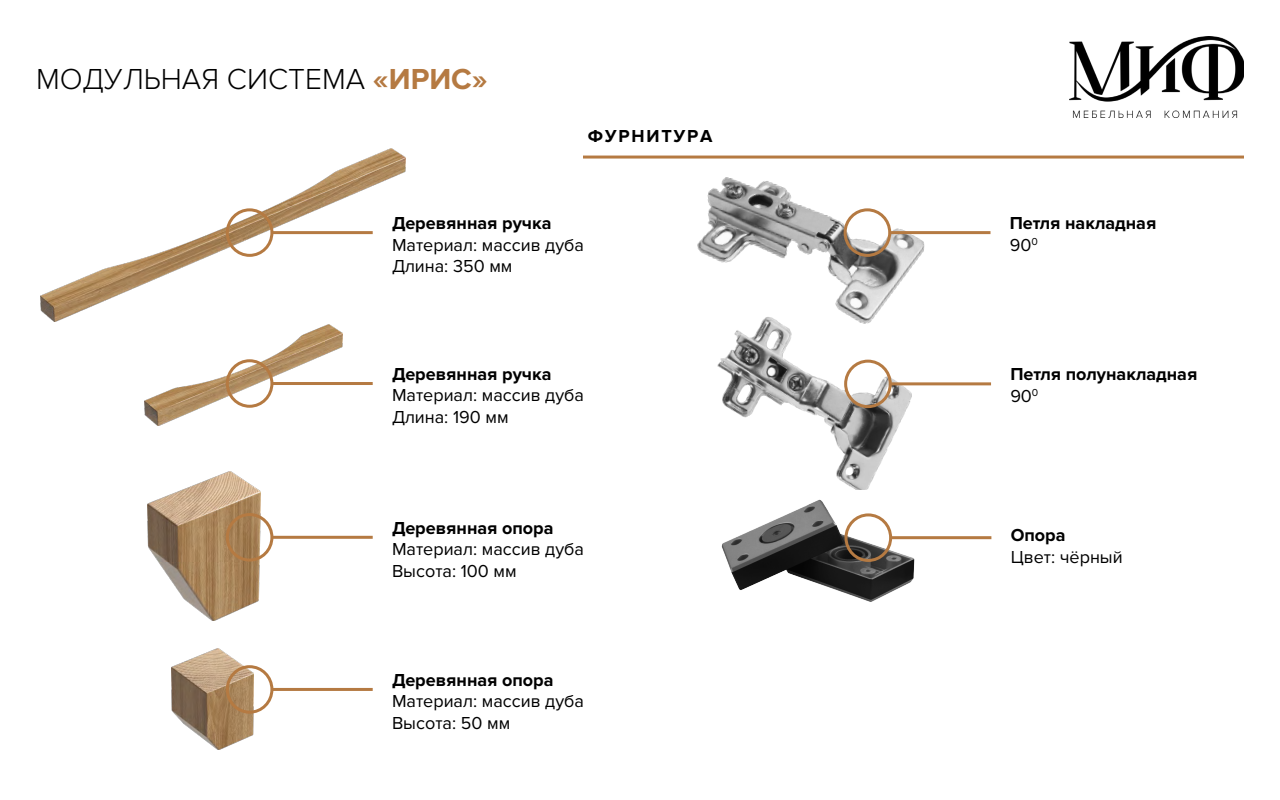
<style>
.page{position:relative;width:1280px;height:800px;background:#fff}
.page>*{position:absolute;margin:0;border:0;box-sizing:border-box;transform-origin:0 0}
.t1{font:300 30px "Proxima Nova";color:#000}
.t2{font:18px/21.6px "Proxima Nova";color:#000}
.t3{font:700 18px/21.6px "Proxima Nova";color:#000}
.t4{font:700 18px "Proxima Nova";letter-spacing:.1em;color:#000}
.s1{font-weight:700;color:#b57a42}
.s2{font-weight:400}
</style>
<div class="page">
<img style="left:697px;top:177px;width:227px;height:138px">
<img style="left:717px;top:315px;width:206px;height:169px">
<img style="left:721px;top:484px;width:214px;height:118px">
<img style="left:1069px;top:36px;width:175px;height:81px">
<hr style="left:583px;top:156px;width:661px;height:3px;background:#b57a42">
<img style="left:40px;top:149px;width:366px;height:172px">
<hr style="left:891px;top:231px;width:100px;height:3px;background:#b57a42">
<hr style="left:273px;top:231px;width:100px;height:3px;background:#b57a42">
<div style="left:844px;top:208px;width:47px;height:49px;border:3px solid #b57a42;border-radius:50%"></div>
<div style="left:226px;top:208px;width:47px;height:49px;border:3px solid #b57a42;border-radius:50%"></div>
<hr style="left:891px;top:536px;width:100px;height:3px;background:#b57a42">
<div style="left:845px;top:513px;width:47px;height:49px;border:3px solid #b57a42;border-radius:50%"></div>
<hr style="left:891px;top:382px;width:100px;height:3px;background:#b57a42">
<div style="left:844px;top:360px;width:48px;height:48px;border:3px solid #b57a42;border-radius:50%"></div>
<img style="left:144px;top:324px;width:199px;height:102px">
<hr style="left:273px;top:382px;width:100px;height:3px;background:#b57a42">
<div style="left:226px;top:359px;width:47px;height:49px;border:3px solid #b57a42;border-radius:50%"></div>
<img style="left:147px;top:471px;width:113px;height:149px">
<img style="left:171px;top:649px;width:82px;height:100px">
<hr style="left:273px;top:536px;width:100px;height:3px;background:#b57a42">
<hr style="left:273px;top:688px;width:100px;height:3px;background:#b57a42">
<div style="left:226px;top:513px;width:47px;height:49px;border:3px solid #b57a42;border-radius:50%"></div>
<div style="left:226px;top:665px;width:47px;height:49px;border:3px solid #b57a42;border-radius:50%"></div>
<h1 class="t1" style="left:36px;top:61px;width:453px">МОДУЛЬНАЯ СИСТЕМА <span class="s1">«ИРИС»</span></h1>
<p class="t4" style="left:588px;top:126px;width:126px">ФУРНИТУРА</p>
<p class="t3" style="left:392px;top:213px;width:161px">Деревянная ручка</p>
<p class="t2" style="left:392px;top:234px;width:194px">Материал: массив дуба<br>Длина: 350 мм</p>
<p class="t3" style="left:392px;top:363px;width:161px">Деревянная ручка</p>
<p class="t2" style="left:392px;top:385px;width:194px">Материал: массив дуба<br>Длина: 190 мм</p>
<p class="t3" style="left:392px;top:517px;width:163px">Деревянная опора</p>
<p class="t2" style="left:392px;top:539px;width:194px">Материал: массив дуба<br>Высота: 100 мм</p>
<p class="t3" style="left:392px;top:669px;width:163px">Деревянная опора</p>
<p class="t2" style="left:392px;top:691px;width:194px">Материал: массив дуба<br>Высота: 50 мм</p>
<p class="t3" style="left:1010px;top:213px;width:148px">Петля накладная<br><span class="s2">90</span><sup>0</sup></p>
<p class="t3" style="left:1010px;top:364px;width:189px">Петля полунакладная<br><span class="s2">90</span><sup>0</sup></p>
<p class="t3" style="left:1011px;top:525px;width:56px">Опора</p>
<p class="t2" style="left:1011px;top:546px;width:113px">Цвет: чёрный</p>
</div>
